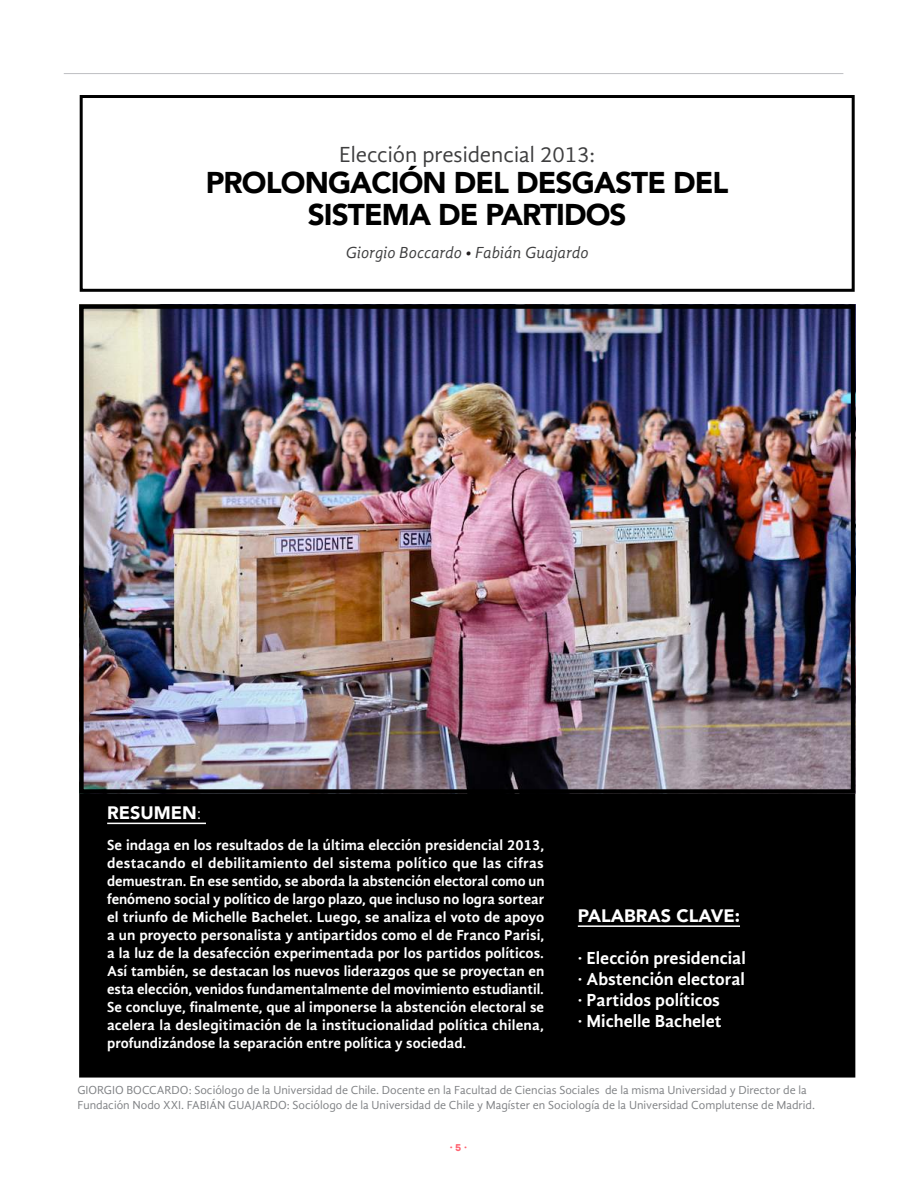
<style>
.page{position:relative;width:918px;height:1188px;background:#fff}
.page>*{position:absolute;margin:0;border:0;box-sizing:border-box;transform-origin:0 0}
.t1{font:900 30px/31.5px "Avenir";letter-spacing:-.03em;color:#000;text-align:center}
.t2{font:22.5px "Gandhi Sans";color:#3e3e3f}
.t3{font:700 18px/21px "Gandhi Sans";color:#fff}
.t4{font:900 18px "Avenir";color:#fff}
.t5{font:italic 16.5px "Gandhi Sans";letter-spacing:-.005em;color:#3e3e3f}
.t6{font:700 15px/18px "Gandhi Sans";color:#fff;text-align:justify}
.t7{font:12px/15px "Gandhi Sans";color:#808285}
.t8{font:700 10.5px "Dax Pro";color:#ff6371}
.s1{font-size:15px;color:#231f20}
.s2{font-family:"Avenir LT Std";font-weight:400;font-size:16.5px}
.s3{font-family:"Archive";font-weight:400}
</style>
<div class="page">
<hr style="left:64px;top:73px;width:779px;height:1px;background:#bcbdc0">
<div style="left:79px;top:304px;width:776px;height:774px;background:#000;border:3px solid #000"></div>
<div style="left:80px;top:95px;width:775px;height:197px;border:3px solid #000"></div>
<img style="left:84px;top:309px;width:766px;height:480px">
<div style="left:79px;top:304px;width:776px;height:490px;border:4px solid #000"></div>
<hr style="left:107px;top:823px;width:99px;height:1px;background:#fff">
<hr style="left:578px;top:925px;width:162px;height:2px;background:#fff">
<h2 class="t2" style="left:339px;top:141px;width:258px">Elección presidencial 2013:</h2>
<h1 class="t1" style="left:206px;top:166px;width:524px">PROLONGACIÓN DEL DESGASTE DEL<br>SISTEMA DE PARTIDOS</h1>
<p class="t5" style="left:346px;top:243px;width:244px">Giorgio Boccardo <span class="s1">•</span> Fabián Guajardo</p>
<p class="t4" style="left:107px;top:797px;width:96px">RESUMEN<span class="s2">:</span></p>
<p class="t6" style="left:107px;top:836px;width:439px">Se indaga en los resultados de la última elección presidencial 2013, destacando el debilitamiento del sistema político que las cifras demuestran. En ese sentido, se aborda la abstención electoral como un fenómeno social y político de largo plazo, que incluso no logra sortear el triunfo de Michelle Bachelet. Luego, se analiza el voto de apoyo a un proyecto personalista y antipartidos como el de Franco Parisi, a la luz de la desafección experimentada por los partidos políticos.<br>Así también, se destacan los nuevos liderazgos que se proyectan en esta elección, venidos fundamentalmente del movimiento estudiantil.<br>Se concluye, finalmente, que al imponerse la abstención electoral se acelera la deslegitimación de la institucionalidad política chilena, profundizándose la separación entre política y sociedad.</p>
<p class="t4" style="left:578px;top:900px;width:164px">PALABRAS CLAVE:</p>
<p class="t3" style="left:578px;top:947px;width:169px">· Elección presidencial · Abstención electoral · Partidos políticos<br>· Michelle Bachelet</p>
<p class="t7" style="left:77px;top:1082px;width:739px">GIORGIO BOCCARDO: Sociólogo de la Universidad de Chile. Docente en la Facultad de Ciencias Sociales de la misma Universidad y Director de la<br>Fundación Nodo XXI. FABIÁN GUAJARDO: Sociólogo de la Universidad de Chile y Magíster en Sociología de la Universidad Complutense de Madrid.</p>
<p class="t8" style="left:450px;top:1141px;width:19px">· <span class="s3">5</span> ·</p>
</div>
